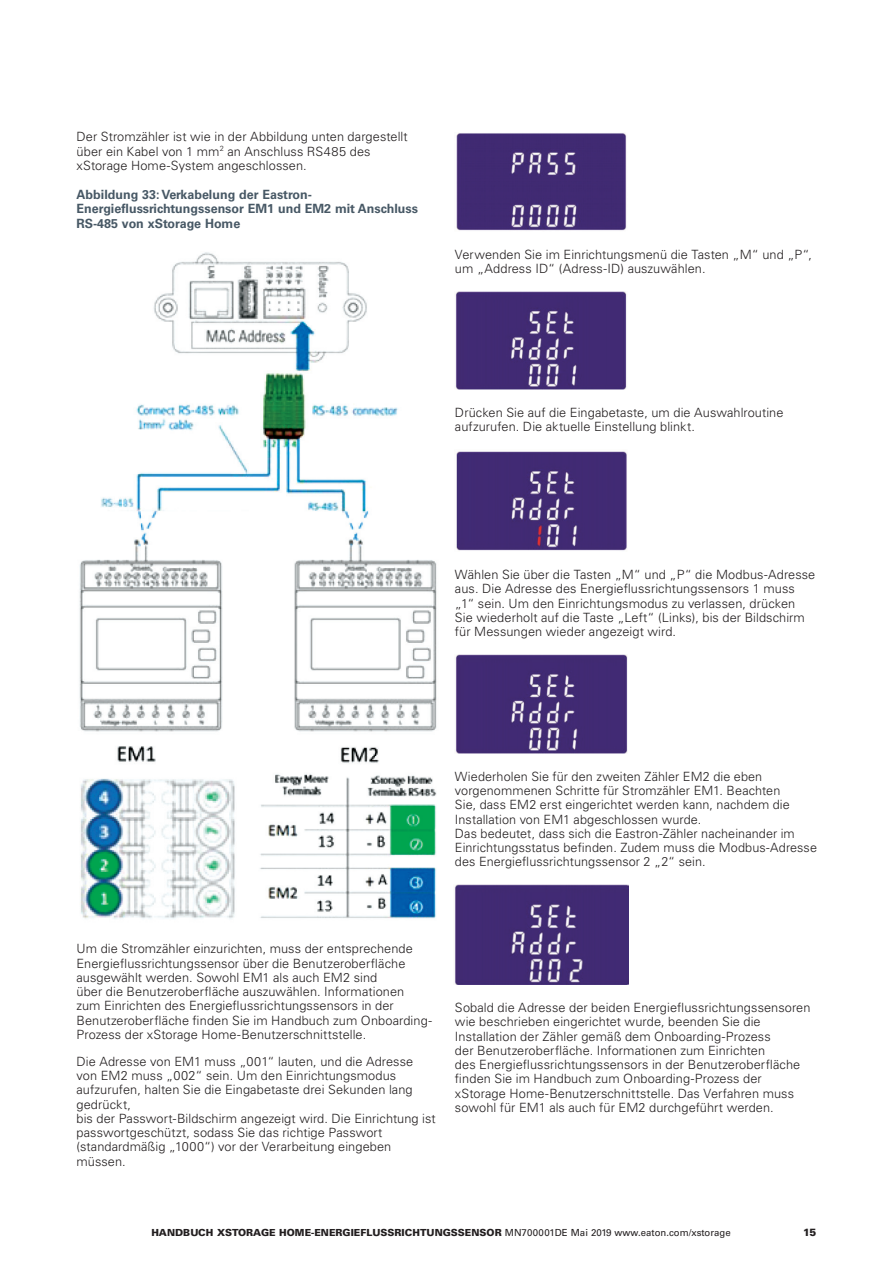
<style>
.page{position:relative;width:893px;height:1263px;background:#fff}
.page>*{position:absolute;margin:0;border:0;box-sizing:border-box;transform-origin:0 0}
.t1{font:300 12.75px/14.2px "Univers LT Std";letter-spacing:.005em;color:#231f20}
._06_Illustration_Tit{font:700 12.75px/14.2px "Univers LT Std";color:#475865}
.t2{font:900 10.5px "Univers LT Std";color:#231f20}
.t3{font:900 9.75px "Univers LT Std";color:#231f20}
.s1{font-weight:400}
</style>
<div class="page">
<img style="left:79px;top:252px;width:358px;height:511px">
<img style="left:81px;top:778px;width:154px;height:141px">
<img style="left:260px;top:774px;width:177px;height:145px">
<img style="left:456px;top:133px;width:171px;height:98px">
<img style="left:455px;top:291px;width:172px;height:99px">
<img style="left:456px;top:451px;width:171px;height:100px">
<img style="left:455px;top:654px;width:173px;height:100px">
<img style="left:454px;top:884px;width:175px;height:101px">
<p class="t1" style="left:77px;top:130px;width:333px">Der Stromzähler ist wie in der Abbildung unten dargestellt über ein Kabel von 1 mm<sup>2</sup> an Anschluss RS485 des xStorage Home-System angeschlossen.</p>
<p class="_06_Illustration_Tit" style="left:77px;top:188px;width:343px">Abbildung 33: Verkabelung der Eastron-<br>Energieflussrichtungssensor EM1 und EM2 mit Anschluss<br>RS-485 von xStorage Home</p>
<p class="t1" style="left:455px;top:247px;width:359px">Verwenden Sie im Einrichtungsmenü die Tasten „M“ und „P“, um „Address ID“ (Adress-ID) auszuwählen.</p>
<p class="t1" style="left:455px;top:405px;width:330px">Drücken Sie auf die Eingabetaste, um die Auswahlroutine aufzurufen. Die aktuelle Einstellung blinkt.</p>
<p class="t1" style="left:455px;top:567px;width:362px">Wählen Sie über die Tasten „M“ und „P“ die Modbus-Adresse aus. Die Adresse des Energieflussrichtungssensors 1 muss „1“ sein. Um den Einrichtungsmodus zu verlassen, drücken Sie wiederholt auf die Taste „Left“ (Links), bis der Bildschirm für Messungen wieder angezeigt wird.</p>
<p class="t1" style="left:455px;top:769px;width:364px">Wiederholen Sie für den zweiten Zähler EM2 die eben vorgenommenen Schritte für Stromzähler EM1. Beachten<br>Sie, dass EM2 erst eingerichtet werden kann, nachdem die Installation von EM1 abgeschlossen wurde.<br>Das bedeutet, dass sich die Eastron-Zähler nacheinander im Einrichtungsstatus befinden. Zudem muss die Modbus-Adresse des Energieflussrichtungssensor 2 „2“ sein.</p>
<p class="t1" style="left:76px;top:942px;width:357px">Um die Stromzähler einzurichten, muss der entsprechende Energieflussrichtungssensor über die Benutzeroberfläche ausgewählt werden. Sowohl EM1 als auch EM2 sind<br>über die Benutzeroberfläche auszuwählen. Informationen<br>zum Einrichten des Energieflussrichtungssensors in der Benutzeroberfläche finden Sie im Handbuch zum Onboarding-Prozess der xStorage Home-Benutzerschnittstelle.</p>
<p class="t1" style="left:76px;top:1054px;width:361px">Die Adresse von EM1 muss „001“ lauten, und die Adresse von EM2 muss „002“ sein. Um den Einrichtungsmodus aufzurufen, halten Sie die Eingabetaste drei Sekunden lang gedrückt,<br>bis der Passwort-Bildschirm angezeigt wird. Die Einrichtung ist passwortgeschützt, sodass Sie das richtige Passwort (standardmäßig „1000“) vor der Verarbeitung eingeben müssen.</p>
<p class="t1" style="left:455px;top:1000px;width:357px">Sobald die Adresse der beiden Energieflussrichtungssensoren wie beschrieben eingerichtet wurde, beenden Sie die Installation der Zähler gemäß dem Onboarding-Prozess<br>der Benutzeroberfläche. Informationen zum Einrichten<br>des Energieflussrichtungssensors in der Benutzeroberfläche finden Sie im Handbuch zum Onboarding-Prozess der xStorage Home-Benutzerschnittstelle. Das Verfahren muss sowohl für EM1 als auch für EM2 durchgeführt werden.</p>
<p class="t3" style="left:151px;top:1226px;width:581px">HANDBUCH XSTORAGE HOME-ENERGIEFLUSSRICHTUNGSSENSOR <span class="s1">MN700001DE Mai 2019 www.eaton.com/xstorage</span></p>
<p class="t2" style="left:803px;top:1225px;width:15px">15</p>
</div>
